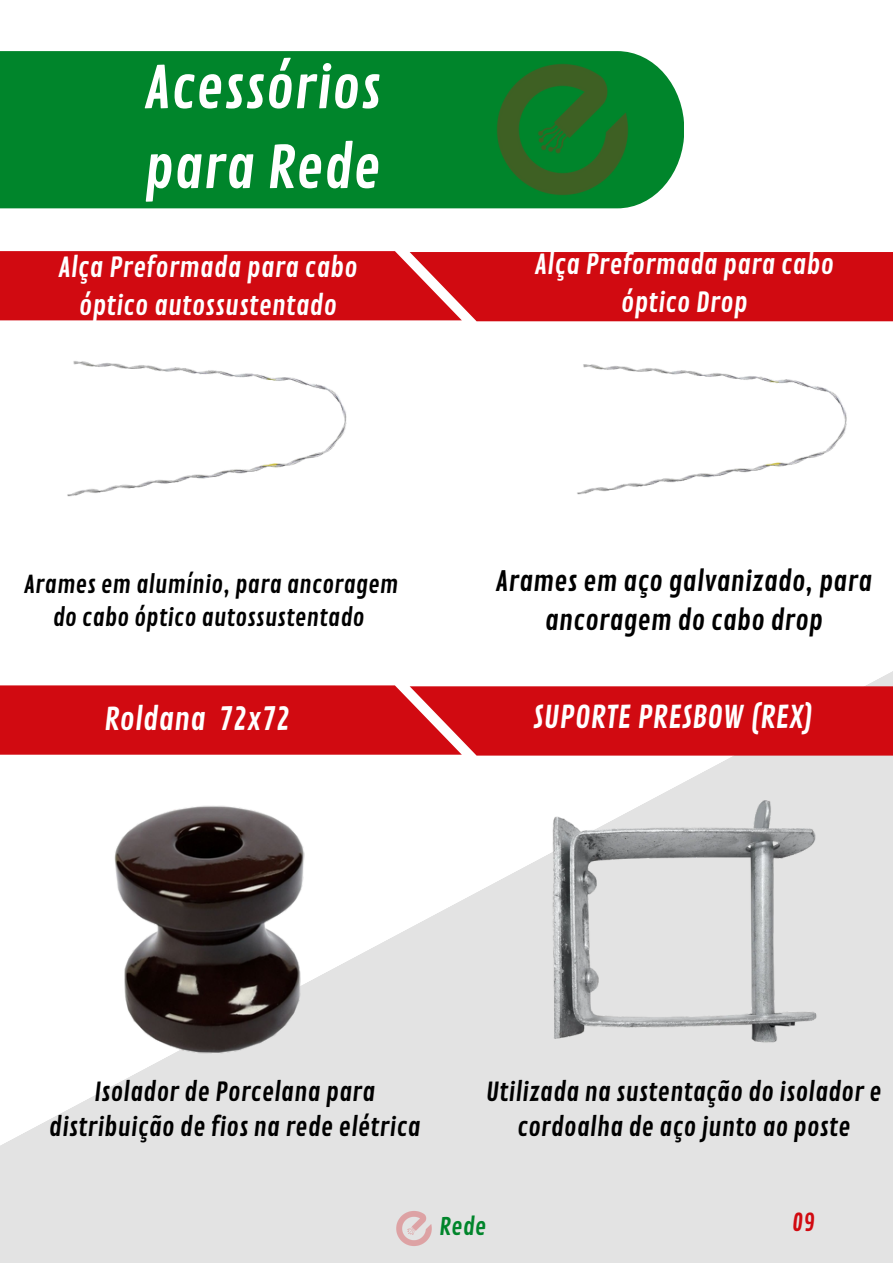
<style>
.page{position:relative;width:893px;height:1264px;background:#fff}
.page>*{position:absolute;margin:0;border:0;box-sizing:border-box;transform-origin:0 0}
.t1{font:57.3px/79.8px "Contrail One";color:#fff}
.t2{font:30.6px "Contrail One";color:#fff}
.t3{font:27.45px/38.2px "Contrail One";color:#000;text-align:center}
.t4{font:27px/37.8px "Contrail One";color:#fff;text-align:center}
.t5{font:25.65px/34.8px "Contrail One";color:#000;text-align:center}
.t6{font:24.15px/33.6px "Contrail One";color:#000;text-align:center}
.t7{font:23.7px "Contrail One";color:#00852b}
.t8{font:23.7px "Contrail One";color:#d10a11}
</style>
<div class="page">
<svg style="left:0;top:672px;width:892px;height:590px;fill:#e3e3e3"></svg>
<div style="left:0;top:51px;width:408px;height:157px;background:#00852b"></div>
<img style="left:408px;top:51px;width:276px;height:158px">
<img style="left:67px;top:361px;width:280px;height:136px">
<img style="left:575px;top:321px;width:282px;height:174px">
<img style="left:373px;top:1187px;width:82px;height:75px">
<div style="left:0;top:251px;width:892px;height:70px;background:#d10a11"></div>
<div style="left:0;top:685px;width:892px;height:70px;background:#d10a11"></div>
<img style="left:550px;top:790px;width:267px;height:267px">
<img style="left:71px;top:790px;width:279px;height:279px">
<p class="t1" style="left:144px;top:50px;width:238px">Acessórios para Rede</p>
<p class="t4" style="left:58px;top:249px;width:301px">Alça Preformada para cabo óptico autossustentado</p>
<p class="t4" style="left:534px;top:246px;width:301px">Alça Preformada para cabo óptico Drop</p>
<p class="t6" style="left:24px;top:568px;width:376px">Arames em alumínio, para ancoragem do cabo óptico autossustentado</p>
<p class="t3" style="left:495px;top:563px;width:378px">Arames em aço galvanizado, para ancoragem do cabo drop</p>
<p class="t2" style="left:104px;top:701px;width:187px">Roldana 72x72</p>
<p class="t2" style="left:533px;top:699px;width:282px">SUPORTE PRESBOW (REX)</p>
<p class="t5" style="left:49px;top:1075px;width:373px">Isolador de Porcelana para distribuição de fios na rede elétrica</p>
<p class="t5" style="left:486px;top:1075px;width:397px">Utilizada na sustentação do isolador e cordoalha de aço junto ao poste</p>
<p class="t7" style="left:439px;top:1212px;width:48px">Rede</p>
<p class="t8" style="left:792px;top:1208px;width:24px">09</p>
</div>
